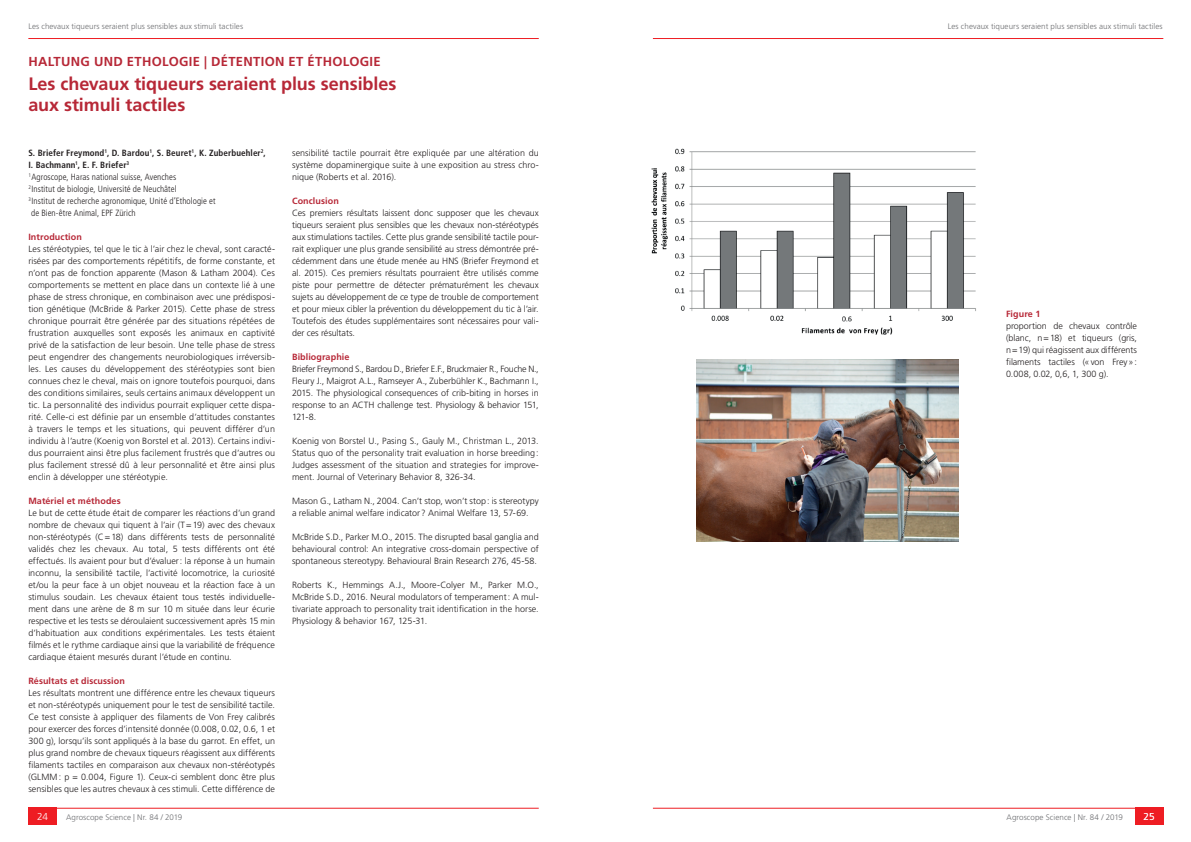
<style>
.page{position:relative;width:1191px;height:842px;background:#fff}
.page>*{position:absolute;margin:0;border:0;box-sizing:border-box;transform-origin:0 0}
.t1{font:700 18px/21px "Frutiger LT";letter-spacing:-.005em;color:#b72837}
.t2{font:700 13px "Frutiger LT";letter-spacing:.02em;color:#b72837}
.t3{font:300 10px "Frutiger LT";color:#fff}
.t4{font:300 9px/12px "Frutiger LT";color:#231f20;text-align:justify}
.t5{font:300 condensed 9px "Frutiger LT";letter-spacing:.005em;color:#231f20}
.t6{font:700 9px "Frutiger LT";letter-spacing:.01em;color:#b72837}
.t7{font:700 condensed 9px "Frutiger LT";letter-spacing:.015em;color:#231f20}
.t8{font:300 8px "Frutiger LT";letter-spacing:.005em;color:#6c6d70}
</style>
<div class="page">
<hr style="left:28px;top:808px;width:511px;height:1px;background:#ee1d23">
<div style="left:28px;top:808px;width:29px;height:17px;background:#ee1d23"></div>
<hr style="left:653px;top:808px;width:510px;height:1px;background:#ee1d23">
<div style="left:1135px;top:808px;width:28px;height:17px;background:#ee1d23"></div>
<hr style="left:28px;top:38px;width:511px;height:1px;background:#ee1d23">
<hr style="left:653px;top:38px;width:510px;height:1px;background:#ee1d23">
<img style="left:696px;top:359px;width:262px;height:183px">
<img style="left:651px;top:148px;width:325px;height:187px">
<p class="t8" style="left:28px;top:22px;width:216px">Les chevaux tiqueurs seraient plus sensibles aux stimuli tactiles</p>
<p class="t8" style="left:948px;top:22px;width:216px">Les chevaux tiqueurs seraient plus sensibles aux stimuli tactiles</p>
<h2 class="t2" style="left:28px;top:54px;width:354px">HALTUNG UND ETHOLOGIE | DÉTENTION ET ÉTHOLOGIE</h2>
<h1 class="t1" style="left:28px;top:74px;width:370px">Les chevaux tiqueurs seraient plus sensibles aux stimuli tactiles</h1>
<p class="t7" style="left:28px;top:148px;width:239px">S. Briefer Freymond<sup>1</sup>, D. Bardou<sup>1</sup>, S. Beuret<sup>1</sup>, K. Zuberbuehler<sup>2</sup>,</p>
<p class="t7" style="left:28px;top:160px;width:102px">I. Bachmann<sup>1</sup>, E. F. Briefer<sup>3</sup></p>
<p class="t5" style="left:28px;top:172px;width:149px"><sup>1</sup>Agroscope, Haras national suisse, Avenches</p>
<p class="t5" style="left:28px;top:184px;width:150px"><sup>2</sup> Institut de biologie, Université de Neuchâtel</p>
<p class="t5" style="left:28px;top:196px;width:189px"><sup>3</sup> Institut de recherche agronomique, Unité d’Ethologie et</p>
<p class="t5" style="left:31px;top:208px;width:106px">de Bien-être Animal, EPF Zürich</p>
<p class="t6" style="left:28px;top:232px;width:55px">Introduction</p>
<p class="t4" style="left:28px;top:243px;width:248px">Les stéréotypies, tel que le tic à l’air chez le cheval, sont caracté&shy;risées par des comportements répétitifs, de forme constante, et n’ont pas de fonction apparente (Mason &amp; Latham 2004). Ces comportements se mettent en place dans un contexte lié à une phase de stress chronique, en combinaison avec une prédisposi&shy;tion génétique (McBride &amp; Parker 2015). Cette phase de stress chronique pourrait être générée par des situations répétées de frustration auxquelles sont exposés les animaux en captivité privé de la satisfaction de leur besoin. Une telle phase de stress peut engendrer des changements neurobiologiques irréversib&shy;les. Les causes du développement des stéréotypies sont bien connues chez le cheval, mais on ignore toutefois pourquoi, dans des conditions similaires, seuls certains animaux développent un tic. La personnalité des individus pourrait expliquer cette dispa&shy;rité. Celle-ci est définie par un ensemble d’attitudes constantes à travers le temps et les situations, qui peuvent différer d’un individu à l’autre (Koenig von Borstel et al. 2013). Certains indivi&shy;dus pourraient ainsi être plus facilement frustrés que d’autres ou plus facilement stressé dû à leur personnalité et être ainsi plus enclin à développer une stéréotypie.</p>
<p class="t6" style="left:28px;top:496px;width:94px">Matériel et méthodes</p>
<p class="t4" style="left:28px;top:507px;width:248px">Le but de cette étude était de comparer les réactions d’un grand nombre de chevaux qui tiquent à l’air (T=19) avec des chevaux non-stéréotypés (C=18) dans différents tests de personnalité validés chez les chevaux. Au total, 5 tests différents ont été effectués. Ils avaient pour but d’évaluer: la réponse à un humain inconnu, la sensibilité tactile, l’activité locomotrice, la curiosité et/ou la peur face à un objet nouveau et la réaction face à un stimulus soudain. Les chevaux étaient tous testés individuelle&shy;ment dans une arène de 8 m sur 10 m située dans leur écurie respective et les tests se déroulaient successivement après 15 min d’habituation aux conditions expérimentales. Les tests étaient filmés et le rythme cardiaque ainsi que la variabilité de fréquence cardiaque étaient mesurés durant l’étude en continu.</p>
<p class="t6" style="left:28px;top:675px;width:98px">Résultats et discussion</p>
<p class="t4" style="left:28px;top:687px;width:248px">Les résultats montrent une différence entre les chevaux tiqueurs et non-stéréotypés uniquement pour le test de sensibilité tactile.<br>Ce test consiste à appliquer des filaments de Von Frey calibrés pour exercer des forces d’intensité donnée (0.008, 0.02, 0.6, 1 et 300 g), lorsqu’ils sont appliqués à la base du garrot. En effet, un plus grand nombre de chevaux tiqueurs réagissent aux différents filaments tactiles en comparaison aux chevaux non-stéréotypés (GLMM: p = 0.004, Figure 1). Ceux-ci semblent donc être plus sensibles que les autres chevaux à ces stimuli. Cette différence de</p>
<p class="t4" style="left:292px;top:147px;width:248px">sensibilité tactile pourrait être expliquée par une altération du système dopaminergique suite à une exposition au stress chro&shy;nique (Roberts et al. 2016).</p>
<p class="t6" style="left:292px;top:195px;width:48px">Conclusion</p>
<p class="t4" style="left:292px;top:207px;width:248px">Ces premiers résultats laissent donc supposer que les chevaux tiqueurs seraient plus sensibles que les chevaux non-stéréotypés aux stimulations tactiles. Cette plus grande sensibilité tactile pour&shy;rait expliquer une plus grande sensibilité au stress démontrée pré&shy;cédemment dans une étude menée au HNS (Briefer Freymond et al. 2015). Ces premiers résultats pourraient être utilisés comme piste pour permettre de détecter prématurément les chevaux sujets au développement de ce type de trouble de comportement et pour mieux cibler la prévention du développement du tic à l’air.<br>Toutefois des études supplémentaires sont nécessaires pour vali&shy;der ces résultats.</p>
<p class="t6" style="left:292px;top:351px;width:59px">Bibliographie</p>
<p class="t4" style="left:292px;top:363px;width:248px">Briefer Freymond S., Bardou D., Briefer E.F., Bruckmaier R., Fouche N., Fleury J., Maigrot A.L., Ramseyer A., Zuberbühler K., Bachmann I., 2015. The physiological consequences of crib-biting in horses in response to an ACTH challenge test. Physiology &amp; behavior 151, 121-8.</p>
<p class="t4" style="left:292px;top:435px;width:248px">Koenig von Borstel U., Pasing S., Gauly M., Christman L., 2013.<br>Status quo of the personality trait evaluation in horse breeding:<br>Judges assessment of the situation and strategies for improve&shy;ment. Journal of Veterinary Behavior 8, 326-34.</p>
<p class="t4" style="left:292px;top:495px;width:248px">Mason G., Latham N., 2004. Can’t stop, won’t stop: is stereotypy a reliable animal welfare indicator? Animal Welfare 13, 57-69.</p>
<p class="t4" style="left:292px;top:531px;width:248px">McBride S.D., Parker M.O., 2015. The disrupted basal ganglia and behavioural control: An integrative cross-domain perspective of spontaneous stereotypy. Behavioural Brain Research 276, 45-58.</p>
<p class="t4" style="left:292px;top:579px;width:248px">Roberts K., Hemmings A.J., Moore-Colyer M., Parker M.O., McBride S.D., 2016. Neural modulators of temperament: A mul&shy;tivariate approach to personality trait identification in the horse.<br>Physiology &amp; behavior 167, 125-31.</p>
<p class="t6" style="left:1006px;top:309px;width:36px">Figure 1</p>
<p class="t4" style="left:1006px;top:320px;width:132px">proportion de chevaux contrôle (blanc, n=18) et tiqueurs (gris, n=19) qui réagissent aux différents filaments tactiles («von Frey»:<br>0.008, 0.02, 0,6, 1, 300 g).</p>
<p class="t3" style="left:37px;top:811px;width:13px">24</p>
<p class="t8" style="left:66px;top:813px;width:118px">Agroscope Science | Nr. 84 / 2019</p>
<p class="t8" style="left:1006px;top:813px;width:118px">Agroscope Science | Nr. 84 / 2019</p>
<p class="t3" style="left:1143px;top:811px;width:13px">25</p>
</div>
